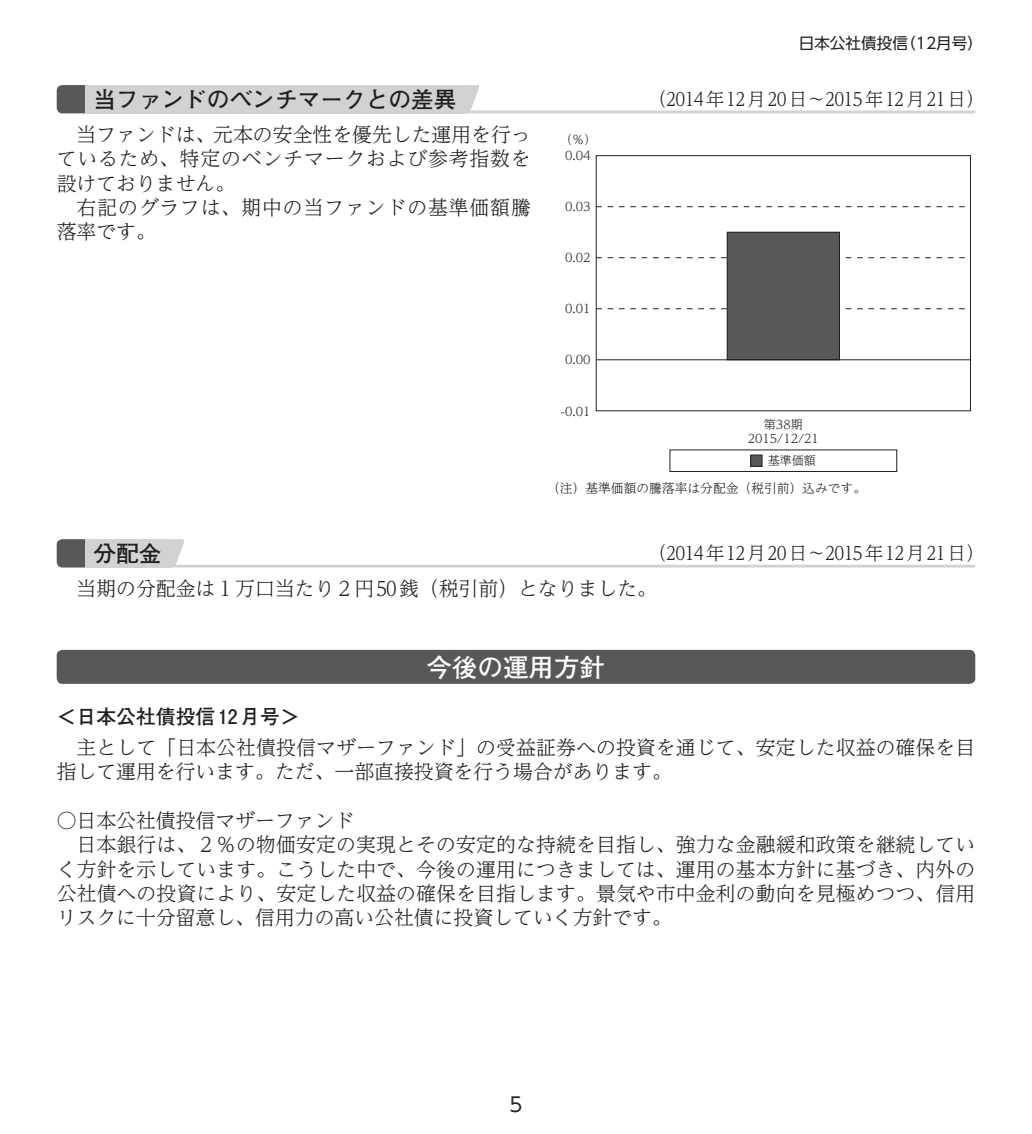
<style>
.page{position:relative;width:1032px;height:1134px;background:#fff}
.page>*{position:absolute;margin:0;border:0;box-sizing:border-box;transform-origin:0 0}
.t1{font:700 25.6px "Futo Go B101 Pro";color:#fff}
.t2{font:700 22.6px "Futo Go B101 Pro";color:#231f20}
.t3{font:300 19.8px/24.4px "UD Reimin Pro";letter-spacing:.005em;color:#231f20;text-align:justify}
.t4{font:300 19.8px/24.4px "UD Reimin Pro";letter-spacing:.045em;color:#231f20}
.t5{font:700 19.8px "Futo Go B101 Pro";color:#231f20}
.t6{font:19.8px "UD Shin Go Pro";color:#231f20}
.t7{font:300 18.4px "UD Reimin Pro";color:#231f20}
.t8{font:15.6px "UD Shin Go Pro";color:#231f20}
.t9{font:300 12.8px "UD Reimin Pro";color:#231f20}
.t10{font:300 12px/14.2px "UD Reimin Pro";color:#231f20;text-align:center}
</style>
<div class="page">
<hr style="left:85px;top:111px;width:890px;height:2px;background:#d1d2d4">
<svg style="left:57px;top:85px;width:28px;height:28px"></svg>
<div style="left:85px;top:85px;width:380px;height:28px;background:#d1d2d4"></div>
<svg style="left:465px;top:85px;width:14px;height:26px"></svg>
<hr style="left:85px;top:565px;width:890px;height:2px;background:#d1d2d4">
<svg style="left:57px;top:539px;width:28px;height:28px"></svg>
<div style="left:85px;top:539px;width:85px;height:28px;background:#d1d2d4"></div>
<svg style="left:170px;top:539px;width:15px;height:26px"></svg>
<div style="left:57px;top:650px;width:918px;height:34px;background:#57585a;border-radius:6px"></div>
<div style="left:670px;top:450px;width:227px;height:22px;border:1px solid #231f20"></div>
<div style="left:751px;top:455px;width:11px;height:11px;background:#57585a"></div>
<div style="left:750px;top:455px;width:12px;height:12px;border:1px solid #231f20"></div>
<svg style="left:598px;top:308px;width:367px;height:1px"></svg>
<svg style="left:598px;top:257px;width:367px;height:1px"></svg>
<svg style="left:598px;top:206px;width:367px;height:1px"></svg>
<div style="left:727px;top:232px;width:112px;height:128px;background:#57585a"></div>
<div style="left:727px;top:232px;width:113px;height:128px;border:1px solid #231f20"></div>
<hr style="left:596px;top:359px;width:374px;height:1px;background:#231f20">
<div style="left:596px;top:155px;width:375px;height:256px;border:1px solid #231f20"></div>
<p class="t8" style="left:799px;top:31px;width:186px">日本公社債投信（12月号）</p>
<p class="t2" style="left:94px;top:81px;width:364px">当ファンドのベンチマークとの差異</p>
<p class="t7" style="left:648px;top:84px;width:338px">（2014年 12月 20日～2015年 12月 21日）</p>
<p class="t3" style="left:57px;top:121px;width:476px;text-indent:20px">当ファンドは、元本の安全性を優先した運用を行っているため、特定のベンチマークおよび参考指数を設けておりません。</p>
<p class="t4" style="left:57px;top:194px;width:476px;text-indent:20px">右記のグラフは、期中の当ファンドの基準価額騰落率です。</p>
<p class="t10" style="left:560px;top:132px;width:38px">（％）</p>
<p class="t10" style="left:565px;top:148px;width:27px">0.04</p>
<p class="t10" style="left:565px;top:199px;width:27px">0.03</p>
<p class="t10" style="left:565px;top:250px;width:27px">0.02</p>
<p class="t10" style="left:565px;top:301px;width:27px">0.01</p>
<p class="t10" style="left:565px;top:352px;width:27px">0.00</p>
<p class="t10" style="left:560px;top:403px;width:31px">-0.01</p>
<p class="t10" style="left:748px;top:417px;width:72px">第38期<br>2015/12/21</p>
<p class="t9" style="left:547px;top:478px;width:320px">（注）基準価額の騰落率は分配金（税引前）込みです。</p>
<p class="t10" style="left:768px;top:453px;width:50px">基準価額</p>
<p class="t2" style="left:94px;top:535px;width:70px">分配金</p>
<p class="t7" style="left:648px;top:538px;width:338px">（2014年 12月 20日～2015年 12月 21日）</p>
<p class="t3" style="left:77px;top:575px;width:582px">当期の分配金は1万口当たり2円 50銭（税引前）となりました。</p>
<p class="t1" style="left:426px;top:646px;width:180px">今後の運用方針</p>
<p class="t5" style="left:57px;top:700px;width:245px">＜日本公社債投信 12月号＞</p>
<p class="t3" style="left:57px;top:734px;width:920px;text-indent:20px">主として「日本公社債投信マザーファンド」の受益証券への投資を通じて、安定した収益の確保を目指して運用を行います。ただ、一部直接投資を行う場合があります。</p>
<p class="t3" style="left:57px;top:807px;width:299px">○日本公社債投信マザーファンド</p>
<p class="t3" style="left:77px;top:832px;width:900px">日本銀行は、2％の物価安定の実現とその安定的な持続を目指し、強力な金融緩和政策を継続してい</p>
<p class="t3" style="left:57px;top:856px;width:920px">く方針を示しています。こうした中で、今後の運用につきましては、運用の基本方針に基づき、内外の</p>
<p class="t3" style="left:57px;top:881px;width:920px">公社債への投資により、安定した収益の確保を目指します。景気や市中金利の動向を見極めつつ、信用</p>
<p class="t3" style="left:57px;top:905px;width:617px">リスクに十分留意し、信用力の高い公社債に投資していく方針です。</p>
<p class="t6" style="left:509px;top:1088px;width:15px">5</p>
</div>
